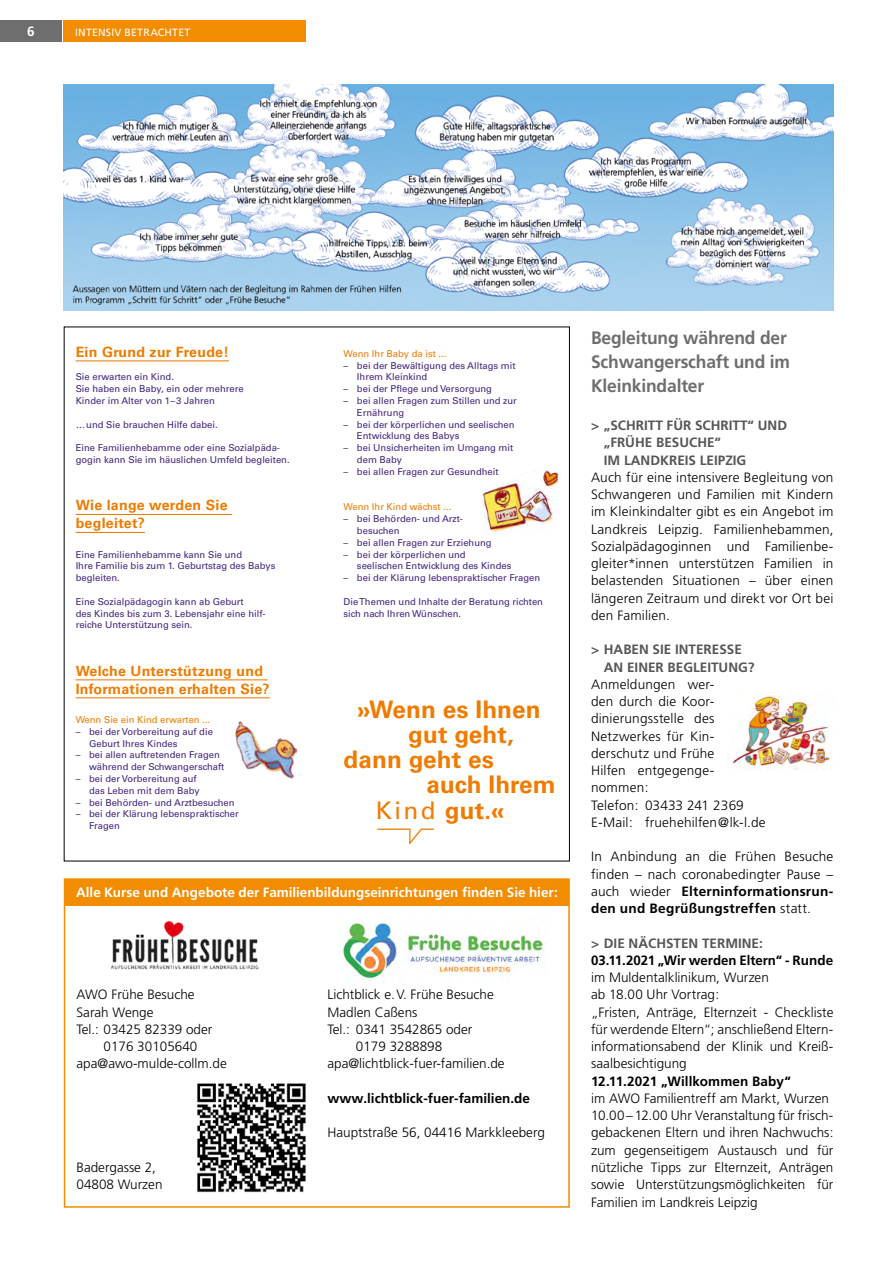
<style>
.page{position:relative;width:893px;height:1263px;background:#fff}
.page>*{position:absolute;margin:0;border:0;box-sizing:border-box;transform-origin:0 0}
.t1{font:700 24.3px "Univers";letter-spacing:.005em;color:#ef7b00}
.t2{font:700 18px/24px "Frutiger";letter-spacing:-.01em;color:#6e6e6e}
.t3{font:700 14.1px/18px "Univers";letter-spacing:.02em;color:#ef7b00}
.t4{font:300 13.5px/17.2px "Frutiger";color:#000}
.t5{font:700 13.5px/17.2px "Frutiger";color:#565655}
.t6{font:700 13.5px "Frutiger";color:#000}
.t7{font:700 13.5px "Frutiger";color:#fff}
.t8{font:10.5px "Frutiger Roman";letter-spacing:.025em;color:#fff}
.t9{font:9.45px/11.9px "Univers";color:#43237e}
.t10{font:9.45px "Univers";color:#ef7b00}
.s1{font-weight:400}
.s2{font-weight:700}
</style>
<div class="page">
<div style="left:64px;top:20px;width:242px;height:22px;background:#f28c00"></div>
<div style="left:0;top:20px;width:62px;height:22px;background:#6e6e6e"></div>
<div style="left:65px;top:879px;width:504px;height:26px;background:#f28c00"></div>
<div style="left:64px;top:878px;width:506px;height:330px;border:2px solid #f28c00"></div>
<img style="left:110px;top:920px;width:149px;height:50px">
<img style="left:339px;top:922px;width:207px;height:57px">
<svg style="left:377px;top:828px;width:57px;height:17px"></svg>
<hr style="left:76px;top:360px;width:153px;height:1px;background:#ef7b00">
<hr style="left:76px;top:514px;width:156px;height:1px;background:#ef7b00">
<hr style="left:76px;top:532px;width:69px;height:1px;background:#ef7b00">
<hr style="left:76px;top:679px;width:192px;height:1px;background:#ef7b00">
<hr style="left:76px;top:697px;width:194px;height:1px;background:#ef7b00">
<img style="left:482px;top:467px;width:79px;height:67px">
<img style="left:235px;top:721px;width:11px;height:46px">
<img style="left:246px;top:726px;width:52px;height:53px">
<img style="left:732px;top:695px;width:99px;height:74px">
<img style="left:197px;top:1083px;width:109px;height:110px">
<img style="left:64px;top:85px;width:769px;height:225px">
<p class="t7" style="left:27px;top:23px;width:9px">6</p>
<p class="t8" style="left:75px;top:26px;width:117px">INTENSIV BETRACHTET</p>
<p class="t3" style="left:76px;top:343px;width:155px">Ein Grund zur Freude!</p>
<p class="t9" style="left:76px;top:371px;width:170px">Sie erwarten ein Kind.<br>Sie haben ein Baby, ein oder mehrere<br>Kinder im Alter von 1 – 3 Jahren</p>
<p class="t9" style="left:76px;top:418px;width:143px">… und Sie brauchen Hilfe dabei.</p>
<p class="t9" style="left:76px;top:442px;width:215px">Eine Familienhebamme oder eine Sozialpäda&shy;gogin kann Sie im häuslichen Umfeld begleiten.</p>
<p class="t3" style="left:76px;top:496px;width:153px">Wie lange werden Sie begleitet?</p>
<p class="t9" style="left:76px;top:548px;width:201px">Eine Familienhebamme kann Sie und<br>Ihre Familie bis zum 1. Geburtstag des Babys begleiten.</p>
<p class="t9" style="left:76px;top:596px;width:192px">Eine Sozialpädagogin kann ab Geburt<br>des Kindes bis zum 3. Lebensjahr eine hilf - reiche Unterstützung sein.</p>
<p class="t3" style="left:76px;top:662px;width:195px">Welche Unterstützung und<br>Informationen erhalten Sie?</p>
<p class="t10" style="left:76px;top:714px;width:136px">Wenn Sie ein Kind erwarten ...</p>
<p class="t9" style="left:89px;top:725px;width:125px;text-indent:-13px">– bei der Vorbereitung auf die<br>Geburt Ihres Kindes</p>
<p class="t9" style="left:89px;top:749px;width:137px;text-indent:-13px">– bei allen auftretenden Fragen während der Schwangerschaft</p>
<p class="t9" style="left:89px;top:773px;width:112px;text-indent:-13px">– bei der Vorbereitung auf das Leben mit dem Baby</p>
<p class="t9" style="left:76px;top:796px;width:160px">– bei Behörden- und Arztbesuchen</p>
<p class="t9" style="left:89px;top:808px;width:151px;text-indent:-13px">– bei der Klärung lebenspraktischer<br>Fragen</p>
<p class="t10" style="left:344px;top:348px;width:104px">Wenn Ihr Baby da ist ...</p>
<p class="t9" style="left:357px;top:359px;width:160px;text-indent:-13px">– bei der Bewältigung des Alltags mit<br>Ihrem Kleinkind</p>
<p class="t9" style="left:344px;top:383px;width:150px">– bei der Pflege und Versorgung</p>
<p class="t9" style="left:357px;top:395px;width:161px;text-indent:-13px">– bei allen Fragen zum Stillen und zur<br>Ernährung</p>
<p class="t9" style="left:357px;top:418px;width:159px;text-indent:-13px">– bei der körperlichen und seelischen<br>Entwicklung des Babys</p>
<p class="t9" style="left:357px;top:442px;width:158px;text-indent:-13px">– bei Unsicherheiten im Umgang mit dem Baby</p>
<p class="t9" style="left:344px;top:466px;width:156px">– bei allen Fragen zur Gesundheit</p>
<p class="t10" style="left:344px;top:501px;width:109px">Wenn Ihr Kind wächst ...</p>
<p class="t9" style="left:357px;top:513px;width:108px;text-indent:-13px">– bei Behörden- und Arzt&shy;besuchen</p>
<p class="t9" style="left:344px;top:536px;width:150px">– bei allen Fragen zur Erziehung</p>
<p class="t9" style="left:357px;top:548px;width:156px;text-indent:-13px">– bei der körperlichen und seelischen Entwicklung des Kindes</p>
<p class="t9" style="left:344px;top:572px;width:198px">– bei der Klärung lebenspraktischer Fragen</p>
<p class="t9" style="left:344px;top:596px;width:201px">Die Themen und Inhalte der Beratung richten sich nach Ihren Wünschen.</p>
<h1 class="t1" style="left:357px;top:695px;width:185px">»Wenn es Ihnen</h1>
<h1 class="t1" style="left:408px;top:720px;width:107px">gut geht,</h1>
<h1 class="t1" style="left:344px;top:745px;width:152px">dann geht es</h1>
<h1 class="t1" style="left:426px;top:771px;width:131px">auch Ihrem</h1>
<h1 class="t1" style="left:376px;top:796px;width:130px"><span class="s1">Kind</span> gut.«</h1>
<p class="t7" style="left:76px;top:884px;width:483px">Alle Kurse und Angebote der Familienbildungseinrichtungen finden Sie hier:</p>
<p class="t4" style="left:77px;top:986px;width:120px">AWO Frühe Besuche</p>
<p class="t4" style="left:77px;top:1003px;width:79px">Sarah Wenge</p>
<p class="t4" style="left:77px;top:1021px;width:137px">Tel.: 03425 82339 oder</p>
<p class="t4" style="left:104px;top:1038px;width:95px">0176 30105640</p>
<p class="t4" style="left:77px;top:1055px;width:152px">apa@awo-mulde-collm.de</p>
<p class="t4" style="left:77px;top:1159px;width:88px">Badergasse 2,<br>04808 Wurzen</p>
<p class="t4" style="left:327px;top:986px;width:168px">Lichtblick e.V. Frühe Besuche</p>
<p class="t4" style="left:327px;top:1003px;width:92px">Madlen Caßens</p>
<p class="t4" style="left:327px;top:1021px;width:146px">Tel.: 0341 3542865 oder</p>
<p class="t4" style="left:356px;top:1038px;width:88px">0179 3288898</p>
<p class="t4" style="left:327px;top:1055px;width:179px">apa@lichtblick-fuer-familien.de</p>
<p class="t6" style="left:327px;top:1090px;width:204px">www.lichtblick-fuer-familien.de</p>
<p class="t4" style="left:327px;top:1124px;width:219px">Hauptstraße 56, 04416 Markkleeberg</p>
<h2 class="t2" style="left:591px;top:326px;width:201px">Begleitung während der<br>Schwangerschaft und im<br>Kleinkindalter</h2>
<p class="t5" style="left:604px;top:417px;width:185px;text-indent:-13px">&gt; „SCHRITT FÜR SCHRITT“ UND „FRÜHE BESUCHE“<br>IM LANDKREIS LEIPZIG</p>
<p class="t4" style="left:591px;top:469px;width:244px;text-align:justify">Auch für eine intensivere Begleitung von Schwangeren und Familien mit Kindern im Kleinkindalter gibt es ein Angebot im Landkreis Leipzig. Familienhebammen, Sozialpädagoginnen und Familienbe&shy;gleiter*innen unterstützen Familien in belastenden Situationen – über einen längeren Zeitraum und direkt vor Ort bei den Familien.</p>
<p class="t5" style="left:604px;top:641px;width:152px;text-indent:-13px">&gt; HABEN SIE INTERESSE<br>AN EINER BEGLEITUNG?</p>
<p class="t4" style="left:591px;top:676px;width:176px">Anmeldungen wer-<br>den durch die Koor&shy;dinierungsstelle des<br>Netzwerkes für Kin&shy;derschutz und Frühe<br>Hilfen entgegenge&shy;nommen:<br>Telefon: 03433 241 2369<br>E-Mail: fruehehilfen@lk-l.de</p>
<p class="t4" style="left:591px;top:848px;width:244px;text-align:justify">In Anbindung an die Frühen Besuche finden – nach coronabedingter Pause – auch wieder <span class="s2">Elterninformationsrun&shy;den und Begrüßungstreffen</span> statt.</p>
<p class="t5" style="left:591px;top:934px;width:173px">&gt; DIE NÄCHSTEN TERMINE:</p>
<p class="t6" style="left:591px;top:952px;width:244px">03.11.2021 „Wir werden Eltern“ - Runde</p>
<p class="t4" style="left:591px;top:969px;width:244px">im Muldentalklinikum, Wurzen<br>ab 18.00 Uhr Vortrag:<br>„Fristen, Anträge, Elternzeit - Checkliste für werdende Eltern“; anschließend Eltern&shy;informationsabend der Klinik und Kreiß&shy;saalbesichtigung</p>
<p class="t6" style="left:591px;top:1073px;width:201px">12.11.2021 „Willkommen Baby“</p>
<p class="t4" style="left:591px;top:1090px;width:244px">im AWO Familientreff am Markt, Wurzen 10.00–12.00 Uhr Veranstaltung für frisch&shy;gebackenen Eltern und ihren Nachwuchs: zum gegenseitigem Austausch und für nützliche Tipps zur Elternzeit, Anträgen sowie Unterstützungsmöglichkeiten für Familien im Landkreis Leipzig</p>
</div>
